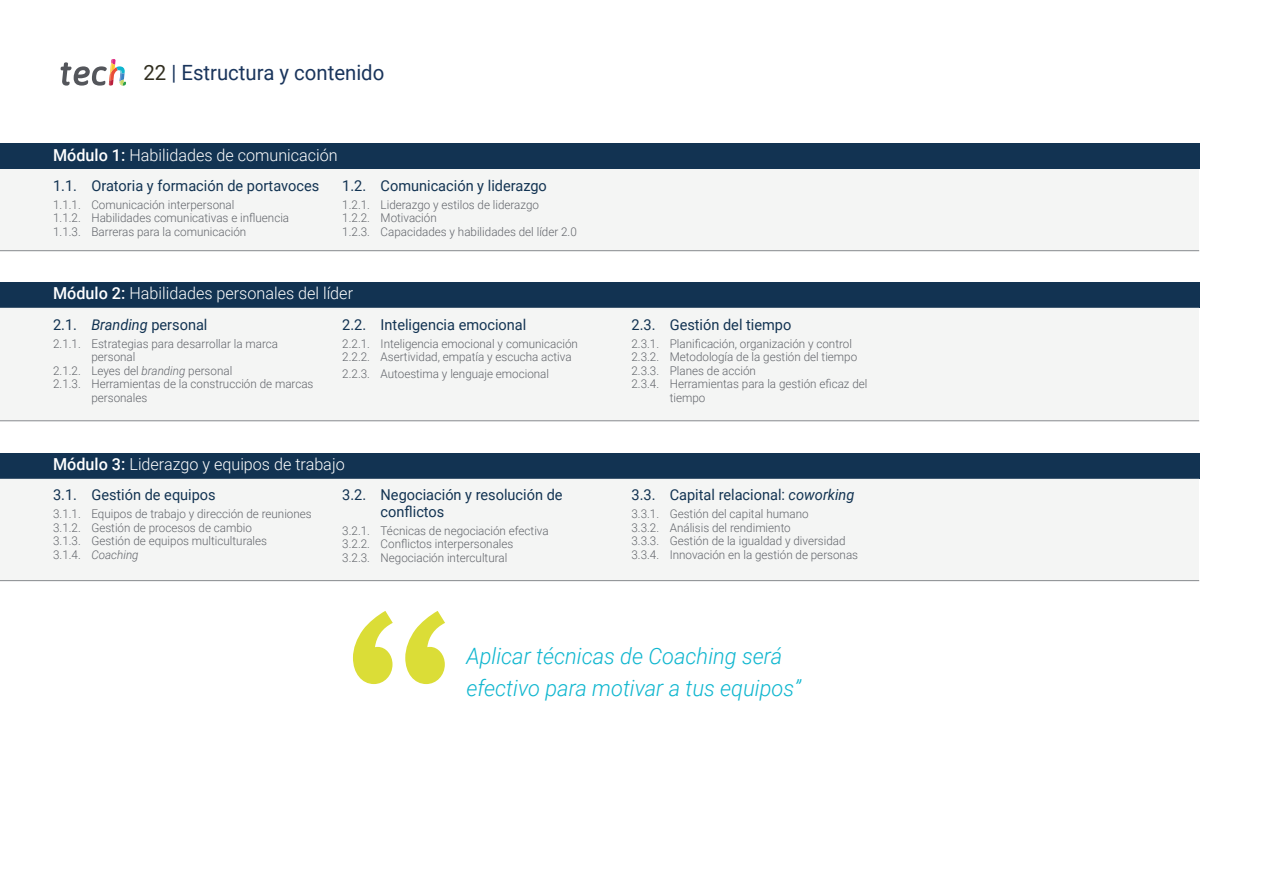
<style>
.page{position:relative;width:1263px;height:893px;background:#fff}
.page>*{position:absolute;margin:0;border:0;box-sizing:border-box;transform-origin:0 0}
.t1{font:italic 300 22.5px/31.5px "Roboto";color:#0fb6cf}
.t2{font:21px "Roboto";color:#1a355c}
.t3{font:300 16.5px "Roboto";color:#fff}
.t4{font:15px/16.5px "Roboto";color:#123352}
.t5{font:300 12px/13.5px "Roboto";color:#61646a}
.s1{color:#312e20}
.s2{font-weight:500}
.s3{font-style:italic}
</style>
<div class="page">
<div style="left:0;top:282px;width:1199px;height:26px;background:#123352"></div>
<div style="left:0;top:308px;width:1199px;height:113px;background:#f4f5f4"></div>
<div style="left:0;top:144px;width:1199px;height:25px;background:#123352"></div>
<div style="left:0;top:169px;width:1199px;height:82px;background:#f4f5f4"></div>
<hr style="left:0;top:250px;width:1199px;height:1px;background:#878a8e">
<div style="left:0;top:453px;width:1199px;height:25px;background:#123352"></div>
<div style="left:0;top:478px;width:1199px;height:103px;background:#f4f5f4"></div>
<hr style="left:0;top:580px;width:1199px;height:1px;background:#878a8e">
<hr style="left:0;top:421px;width:1199px;height:1px;background:#878a8e">
<svg style="left:353px;top:611px;width:92px;height:73px"></svg>
<svg style="left:61px;top:59px;width:65px;height:27px"></svg>
<h2 class="t2" style="left:144px;top:57px;width:242px"><span class="s1">22</span> | Estructura y contenido</h2>
<h3 class="t3" style="left:53px;top:143px;width:286px"><span class="s2">Módulo 1:</span> Habilidades de comunicación</h3>
<p class="t4" style="left:53px;top:177px;width:268px">1.1. Oratoria y formación de portavoces</p>
<p class="t5" style="left:53px;top:197px;width:238px">1.1.1. Comunicación interpersonal<br>1.1.2. Habilidades comunicativas e influencia<br>1.1.3. Barreras para la comunicación</p>
<p class="t4" style="left:342px;top:177px;width:206px">1.2. Comunicación y liderazgo</p>
<p class="t5" style="left:342px;top:197px;width:236px">1.2.1. Liderazgo y estilos de liderazgo<br>1.2.2. Motivación<br>1.2.3. Capacidades y habilidades del líder 2.0</p>
<h3 class="t3" style="left:53px;top:282px;width:301px"><span class="s2">Módulo 2:</span> Habilidades personales del líder</h3>
<p class="t4" style="left:53px;top:316px;width:156px">2.1. <span class="s3">Branding</span> personal</p>
<p class="t5" style="left:53px;top:336px;width:226px">2.1.1. Estrategias para desarrollar la marca</p>
<p class="t5" style="left:91px;top:350px;width:46px">personal</p>
<p class="t5" style="left:53px;top:363px;width:181px">2.1.2. Leyes del <span class="s3">branding</span> personal</p>
<p class="t5" style="left:53px;top:377px;width:262px">2.1.3. Herramientas de la construcción de marcas</p>
<p class="t5" style="left:91px;top:390px;width:57px">personales</p>
<p class="t4" style="left:342px;top:316px;width:186px">2.2. Inteligencia emocional</p>
<p class="t5" style="left:342px;top:336px;width:237px">2.2.1. Inteligencia emocional y comunicación<br>2.2.2. Asertividad, empatía y escucha activa</p>
<p class="t5" style="left:342px;top:366px;width:208px">2.2.3. Autoestima y lenguaje emocional</p>
<h3 class="t3" style="left:53px;top:452px;width:293px"><span class="s2">Módulo 3:</span> Liderazgo y equipos de trabajo</h3>
<p class="t4" style="left:53px;top:486px;width:164px">3.1. Gestión de equipos</p>
<p class="t5" style="left:53px;top:507px;width:260px">3.1.1. Equipos de trabajo y dirección de reuniones 3.1.2. Gestión de procesos de cambio<br>3.1.3. Gestión de equipos multiculturales<br>3.1.4. <span class="s3">Coaching</span></p>
<p class="t4" style="left:381px;top:486px;width:184px;text-indent:-38px">3.2. Negociación y resolución de conflictos</p>
<p class="t5" style="left:342px;top:523px;width:208px">3.2.1. Técnicas de negociación efectiva<br>3.2.2. Conflictos interpersonales<br>3.2.3. Negociación intercultural</p>
<p class="t4" style="left:631px;top:316px;width:161px">2.3. Gestión del tiempo</p>
<p class="t5" style="left:631px;top:336px;width:222px">2.3.1. Planificación, organización y control</p>
<p class="t5" style="left:631px;top:350px;width:227px">2.3.2. Metodología de la gestión del tiempo</p>
<p class="t5" style="left:631px;top:363px;width:126px">2.3.3. Planes de acción</p>
<p class="t5" style="left:631px;top:377px;width:238px">2.3.4. Herramientas para la gestión eficaz del</p>
<p class="t5" style="left:670px;top:390px;width:37px">tiempo</p>
<p class="t4" style="left:631px;top:486px;width:224px">3.3. Capital relacional: <span class="s3">coworking</span></p>
<p class="t5" style="left:631px;top:507px;width:228px">3.3.1. Gestión del capital humano<br>3.3.2. Análisis del rendimiento<br>3.3.3. Gestión de la igualdad y diversidad 3.3.4. Innovación en la gestión de personas</p>
<h1 class="t1" style="left:466px;top:640px;width:336px">Aplicar técnicas de Coaching será efectivo para motivar a tus equipos”</h1>
</div>
